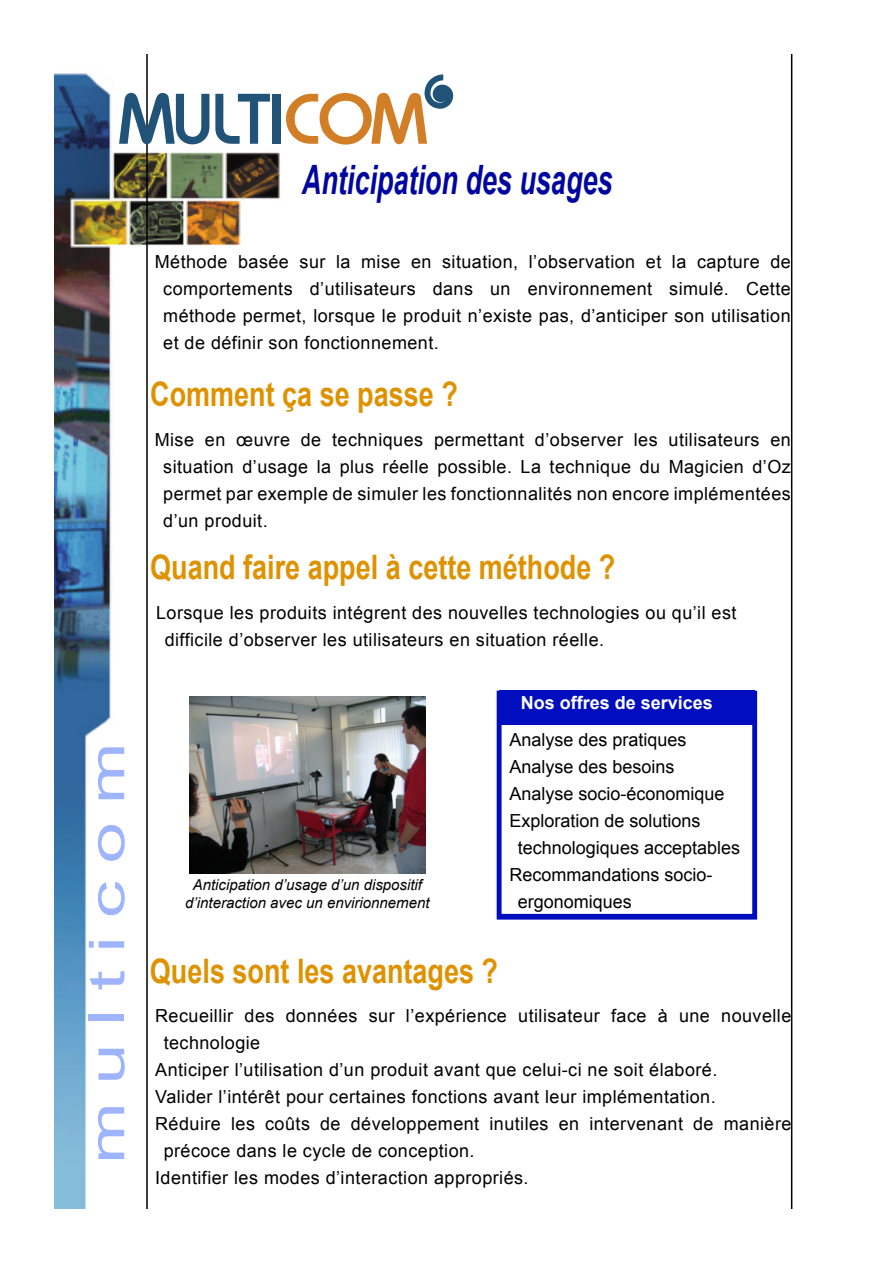
<style>
.page{position:relative;width:893px;height:1263px;background:#fff}
.page>*{position:absolute;margin:0;border:0;box-sizing:border-box;transform-origin:0 0}
.t1{font:49.5px "Arial Narrow";letter-spacing:.2em;color:#9fb4ff;scale:1.82 1}
.t2{font:italic 700 40.5px "Arial";color:#00069f;scale:.67 1}
.t3{font:700 33.75px "Arial";color:#df9200;scale:.8 1}
.t4{font:18px/27px "Arial";letter-spacing:.025em;color:#000;text-align:justify}
.t5{font:18px "Arial";color:#000}
.t6{font:700 18px "Arial";color:#fff}
.t7{font:italic 15px/18px "Arial";color:#000;text-align:center}
</style>
<div class="page">
<img style="left:54px;top:73px;width:226px;height:1136px">
<hr style="left:146px;top:54px;width:2px;height:1155px;background:#000">
<hr style="left:791px;top:54px;width:1px;height:1155px;background:#000">
<div style="left:496px;top:691px;width:261px;height:228px;border:5px solid #000ebf"></div>
<div style="left:499px;top:691px;width:256px;height:34px;background:#000ebf"></div>
<img style="left:189px;top:696px;width:237px;height:178px">
<svg style="left:119px;top:93px;width:90px;height:51px"></svg>
<svg style="left:215px;top:94px;width:55px;height:50px"></svg>
<div style="left:273px;top:94px;width:8px;height:50px;background:#215379"></div>
<svg style="left:286px;top:74px;width:167px;height:71px"></svg>
<div style="left:437px;top:89px;width:9px;height:9px;background:#215379;border-radius:50%"></div>
<h1 class="t1" style="left:79px;top:1164px;width:233px;rotate:-90deg">multicom</h1>
<h2 class="t2" style="left:302px;top:157px;width:465px">Anticipation des usages</h2>
<p class="t4" style="left:163px;top:248px;width:629px;text-indent:-9px">Méthode basée sur la mise en situation, l’observation et la capture de comportements d’utilisateurs dans un environnement simulé. Cette méthode permet, lorsque le produit n’existe pas, d’anticiper son utilisation et de définir son fonctionnement.</p>
<h3 class="t3" style="left:150px;top:375px;width:386px">Comment ça se passe ?</h3>
<p class="t4" style="left:163px;top:426px;width:629px;text-indent:-9px">Mise en œuvre de techniques permettant d’observer les utilisateurs en situation d’usage la plus réelle possible. La technique du Magicien d’Oz permet par exemple de simuler les fonctionnalités non encore implémentées d’un produit.</p>
<h3 class="t3" style="left:150px;top:548px;width:583px">Quand faire appel à cette méthode ?</h3>
<p class="t4" style="left:165px;top:599px;width:573px;text-indent:-9px">Lorsque les produits intégrent des nouvelles technologies ou qu’il est difficile d’observer les utilisateurs en situation réelle.</p>
<p class="t7" style="left:185px;top:876px;width:246px">Anticipation d’usage d’un dispositif d’interaction avec un envirionnement</p>
<p class="t6" style="left:521px;top:692px;width:194px">Nos offres de services</p>
<p class="t5" style="left:509px;top:729px;width:179px">Analyse des pratiques</p>
<p class="t5" style="left:509px;top:756px;width:167px">Analyse des besoins</p>
<p class="t5" style="left:509px;top:783px;width:217px">Analyse socio-économique</p>
<p class="t5" style="left:509px;top:810px;width:193px">Exploration de solutions</p>
<p class="t5" style="left:518px;top:837px;width:224px">technologiques acceptables</p>
<p class="t5" style="left:509px;top:864px;width:205px">Recommandations socio-</p>
<p class="t5" style="left:518px;top:891px;width:116px">ergonomiques</p>
<h3 class="t3" style="left:150px;top:952px;width:437px">Quels sont les avantages ?</h3>
<p class="t4" style="left:155px;top:1002px;width:638px">Recueillir des données sur l’expérience utilisateur face à une nouvelle</p>
<p class="t4" style="left:164px;top:1029px;width:98px">technologie</p>
<p class="t4" style="left:155px;top:1056px;width:564px">Anticiper l’utilisation d’un produit avant que celui-ci ne soit élaboré.</p>
<p class="t4" style="left:155px;top:1083px;width:562px">Valider l’intérêt pour certaines fonctions avant leur implémentation.</p>
<p class="t4" style="left:155px;top:1110px;width:638px">Réduire les coûts de développement inutiles en intervenant de manière</p>
<p class="t4" style="left:164px;top:1137px;width:312px">précoce dans le cycle de conception.</p>
<p class="t4" style="left:155px;top:1164px;width:375px">Identifier les modes d’interaction appropriés.</p>
</div>
